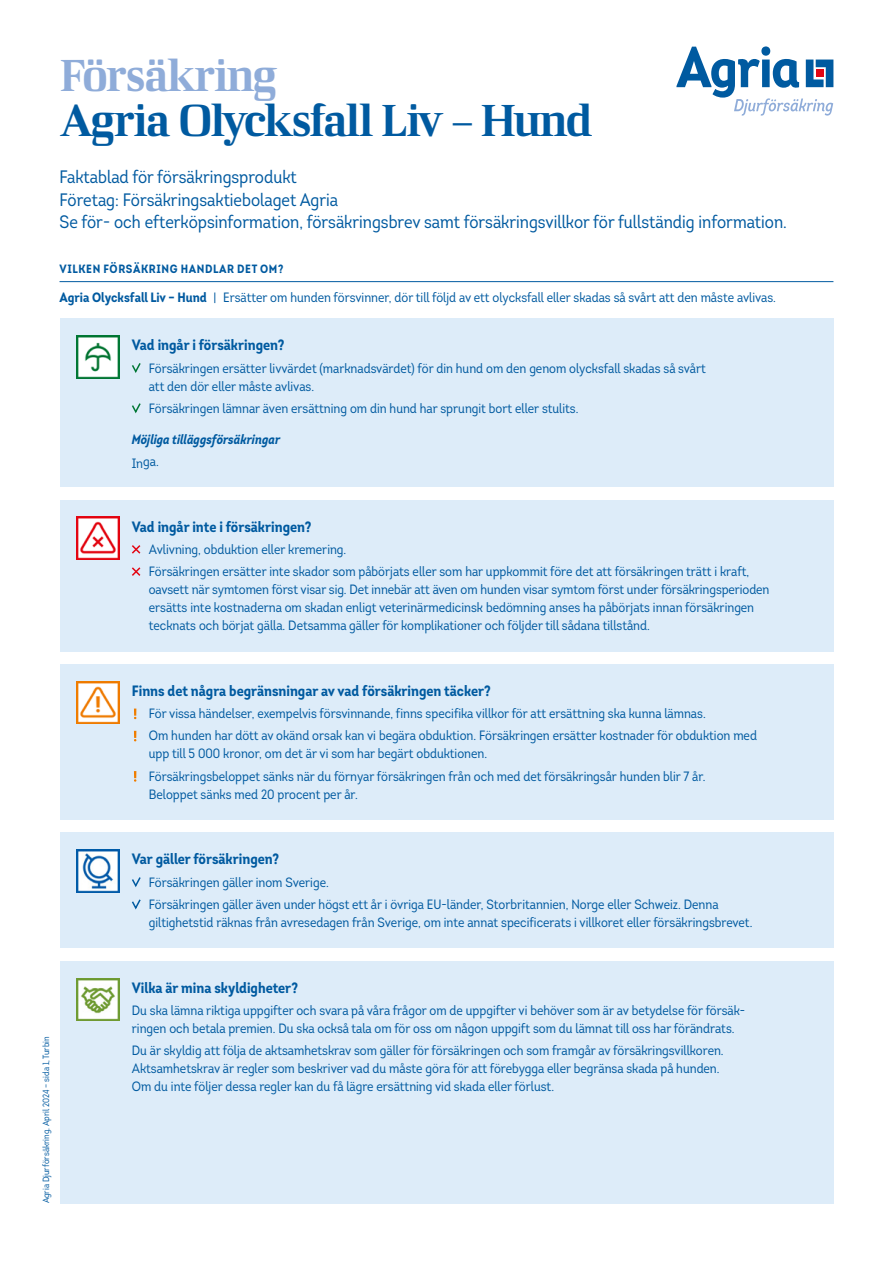
<style>
.page{position:relative;width:893px;height:1263px;background:#fff}
.page>*{position:absolute;margin:0;border:0;box-sizing:border-box;transform-origin:0 0}
.Rubrik{font:45px/45px "LF Rubrik 2";letter-spacing:-.04em;color:#005aa0}
.Underrubrik{font:18px "Intro Cond UDP";color:#005aa0}
.Rubrik_i_ruta{font:700 15px "Intro Cond UDP";color:#005aa0}
.Brödtext_i_ruta{font:13.5px/18px "Intro Cond UDP";color:#005aa0}
.Brödtext_i_ruta__ej_indrag{font:13.5px/18px "Intro Cond UDP";color:#005aa0}
.Rurik_2_i_ruta{font:italic 700 13.5px "Intro Cond UDP";color:#005aa0}
.Underrubrik_2{font:700 12px "Intro Cond UDP";letter-spacing:.05em;color:#005aa0}
.t1{font:9px "Intro Cond UDP";color:#005aa0}
.s1{color:#8facd9}
.s2{font-weight:700}
</style>
<div class="page">
<hr style="left:60px;top:281px;width:773px;height:1px;background:#005aa0">
<div style="left:60px;top:319px;width:773px;height:168px;background:#ddecf9"></div>
<svg style="left:132px;top:363px;width:9px;height:10px"></svg>
<svg style="left:132px;top:403px;width:9px;height:11px"></svg>
<img style="left:77px;top:336px;width:42px;height:42px">
<div style="left:60px;top:500px;width:773px;height:151px;background:#ddecf9"></div>
<svg style="left:132px;top:545px;width:9px;height:9px"></svg>
<svg style="left:132px;top:567px;width:9px;height:9px"></svg>
<img style="left:77px;top:517px;width:42px;height:42px">
<div style="left:60px;top:664px;width:773px;height:156px;background:#ddecf9"></div>
<svg style="left:134px;top:708px;width:2px;height:11px"></svg>
<svg style="left:134px;top:731px;width:2px;height:10px"></svg>
<svg style="left:134px;top:771px;width:2px;height:11px"></svg>
<img style="left:77px;top:681px;width:42px;height:43px">
<div style="left:60px;top:833px;width:773px;height:115px;background:#ddecf9"></div>
<svg style="left:132px;top:877px;width:9px;height:10px"></svg>
<svg style="left:132px;top:899px;width:9px;height:11px"></svg>
<img style="left:77px;top:850px;width:42px;height:42px">
<div style="left:60px;top:961px;width:773px;height:242px;background:#ddecf9"></div>
<img style="left:77px;top:978px;width:42px;height:42px">
<svg style="left:676px;top:46px;width:157px;height:70px"></svg>
<p class="Rubrik" style="left:60px;top:51px;width:534px"><span class="s1">Försäkring<br></span>Agria Olycksfall Liv – Hund</p>
<p class="Underrubrik" style="left:60px;top:166px;width:239px">Faktablad för försäkringsprodukt</p>
<p class="Underrubrik" style="left:60px;top:188px;width:280px">Företag: Försäkringsaktiebolaget Agria</p>
<p class="Underrubrik" style="left:60px;top:211px;width:729px">Se för- och efterköpsinformation, försäkringsbrev samt försäkringsvillkor för fullständig information.</p>
<p class="Underrubrik_2" style="left:60px;top:261px;width:225px">VILKEN FÖRSÄKRING HANDLAR DET OM?</p>
<p class="Brödtext_i_ruta__ej_indrag" style="left:60px;top:288px;width:718px"><span class="s2">Agria Olycksfall Liv – Hund</span> | Ersätter om hunden försvinner, dör till följd av ett olycksfall eller skadas så svårt att den måste avlivas.</p>
<p class="Rubrik_i_ruta" style="left:132px;top:335px;width:154px">Vad ingår i försäkringen?</p>
<p class="Brödtext_i_ruta" style="left:149px;top:359px;width:559px">Försäkringen ersätter livvärdet (marknadsvärdet) för din hund om den genom olycksfall skadas så svårt att den dör eller måste avlivas.</p>
<p class="Brödtext_i_ruta" style="left:149px;top:399px;width:431px">Försäkringen lämnar även ersättning om din hund har sprungit bort eller stulits.</p>
<p class="Rurik_2_i_ruta" style="left:132px;top:431px;width:150px">Möjliga tilläggsförsäkringar</p>
<p class="Brödtext_i_ruta" style="left:132px;top:452px;width:28px">Inga.</p>
<p class="Rubrik_i_ruta" style="left:132px;top:517px;width:181px">Vad ingår inte i försäkringen?</p>
<p class="Brödtext_i_ruta" style="left:149px;top:540px;width:199px">Avlivning, obduktion eller kremering.</p>
<p class="Brödtext_i_ruta" style="left:149px;top:562px;width:622px">Försäkringen ersätter inte skador som påbörjats eller som har uppkommit före det att försäkringen trätt i kraft, oavsett när symtomen först visar sig. Det innebär att även om hunden visar symtom först under försäkringsperioden ersätts inte kostnaderna om skadan enligt veterinärmedicinsk bedömning anses ha påbörjats innan försäkringen tecknats och börjat gälla. Detsamma gäller för komplikationer och följder till sådana tillstånd.</p>
<p class="Rubrik_i_ruta" style="left:132px;top:681px;width:360px">Finns det några begränsningar av vad försäkringen täcker?</p>
<p class="Brödtext_i_ruta" style="left:149px;top:704px;width:558px">För vissa händelser, exempelvis försvinnande, finns specifika villkor för att ersättning ska kunna lämnas.</p>
<p class="Brödtext_i_ruta" style="left:149px;top:727px;width:610px">Om hunden har dött av okänd orsak kan vi begära obduktion. Försäkringen ersätter kostnader för obduktion med upp till 5 000 kronor, om det är vi som har begärt obduktionen.</p>
<p class="Brödtext_i_ruta" style="left:149px;top:767px;width:558px">Försäkringsbeloppet sänks när du förnyar försäkringen från och med det försäkringsår hunden blir 7 år.<br>Beloppet sänks med 20 procent per år.</p>
<p class="Rubrik_i_ruta" style="left:132px;top:850px;width:149px">Var gäller försäkringen?</p>
<p class="Brödtext_i_ruta" style="left:149px;top:873px;width:181px">Försäkringen gäller inom Sverige.</p>
<p class="Brödtext_i_ruta" style="left:149px;top:895px;width:605px">Försäkringen gäller även under högst ett år i övriga EU-länder, Storbritannien, Norge eller Schweiz. Denna giltighetstid räknas från avresedagen från Sverige, om inte annat specificerats i villkoret eller försäkringsbrevet.</p>
<p class="t1" style="left:41px;top:1203px;width:169px;rotate:-90deg">Agria Djurförsäkring, April 2024 – sida 1, Turbin</p>
<p class="Rubrik_i_ruta" style="left:132px;top:978px;width:168px">Vilka är mina skyldigheter?</p>
<p class="Brödtext_i_ruta__ej_indrag" style="left:132px;top:1001px;width:615px">Du ska lämna riktiga uppgifter och svara på våra frågor om de uppgifter vi behöver som är av betydelse för försäk&shy;ringen och betala premien. Du ska också tala om för oss om någon uppgift som du lämnat till oss har förändrats.</p>
<p class="Brödtext_i_ruta__ej_indrag" style="left:132px;top:1041px;width:593px">Du är skyldig att följa de aktsamhetskrav som gäller för försäkringen och som framgår av försäkringsvillkoren.<br>Aktsamhetskrav är regler som beskriver vad du måste göra för att förebygga eller begränsa skada på hunden.<br>Om du inte följer dessa regler kan du få lägre ersättning vid skada eller förlust.</p>
</div>
